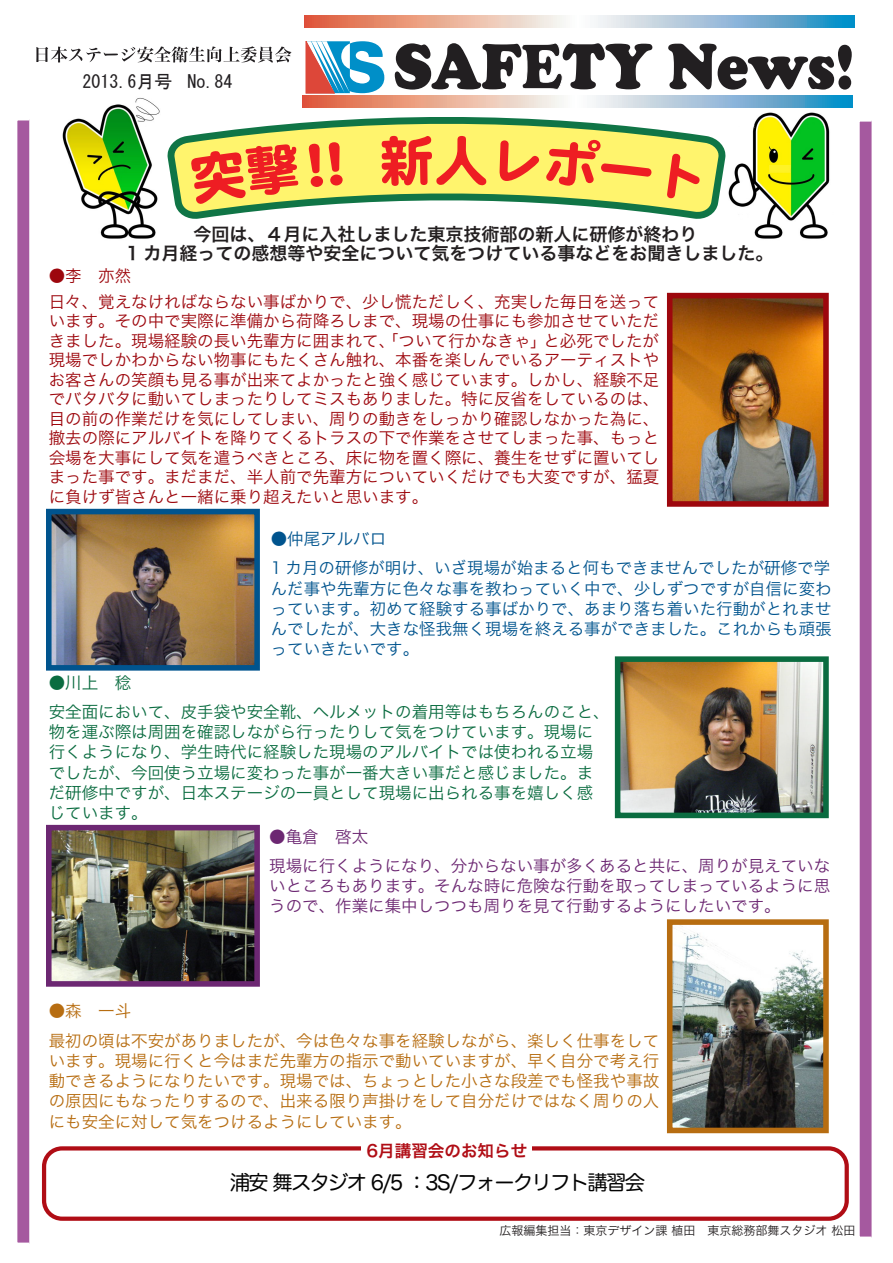
<style>
.page{position:relative;width:893px;height:1263px;background:#fff}
.page>*{position:absolute;margin:0;border:0;box-sizing:border-box;transform-origin:0 0}
.t1{font:20.25px "Hira Maru Pro W4";letter-spacing:-.08em;color:#030303}
.t2{font:18px/19.5px "Hira Kaku Pro W6";color:#231f20;text-align:center}
.t3{font:18px "MS Gothic";color:#221f21}
.t4{font:16.5px/19.5px "Hira Kaku Pro W3";color:#9d070d}
.t5{font:16.5px/20.2px "Hira Kaku Pro W3";color:#0a6c40}
.t6{font:16.5px/20.2px "Hira Kaku Pro W3";color:#b76d11}
.t7{font:16.5px/20.2px "Hira Kaku Pro W3";color:#00548e}
.t8{font:16.5px/29.2px "Hira Kaku Pro W3";color:#6c2772}
.t9{font:16.5px "Hira Kaku Pro W6";color:#b00d15}
.t10{font:12px "Hira Kaku Pro W3";color:#231f20}
</style>
<div class="page">
<img style="left:62px;top:97px;width:98px;height:142px">
<img style="left:727px;top:107px;width:109px;height:132px">
<img style="left:674px;top:300px;width:148px;height:200px">
<div style="left:667px;top:293px;width:162px;height:214px;border:6px solid #9d070d"></div>
<img style="left:53px;top:516px;width:200px;height:148px">
<div style="left:46px;top:509px;width:214px;height:162px;border:6px solid #00548e"></div>
<img style="left:622px;top:663px;width:200px;height:148px">
<div style="left:615px;top:656px;width:214px;height:162px;border:6px solid #0a6c40"></div>
<img style="left:53px;top:832px;width:200px;height:148px">
<div style="left:46px;top:825px;width:214px;height:162px;border:6px solid #6c2772"></div>
<img style="left:674px;top:926px;width:148px;height:200px">
<div style="left:667px;top:919px;width:162px;height:214px;border:6px solid #b76d11"></div>
<svg style="left:36px;top:46px;width:255px;height:17px"></svg>
<div style="left:858px;top:120px;width:14px;height:1118px;background:#a5599f;border:2px solid #fff"></div>
<svg style="left:302px;top:95px;width:550px;height:12px;background:#bbb5b8"></svg>
<svg style="left:306px;top:41px;width:78px;height:53px"></svg>
<svg style="left:395px;top:43px;width:257px;height:47px"></svg>
<svg style="left:668px;top:44px;width:184px;height:46px"></svg>
<svg style="left:305px;top:16px;width:549px;height:12px;background:#beb6b8"></svg>
<div style="left:16px;top:119px;width:14px;height:1125px;background:#a5599f;border:2px solid #fff"></div>
<svg style="left:170px;top:106px;width:554px;height:113px"></svg>
<svg style="left:191px;top:144px;width:107px;height:60px;background:#f38346"></svg>
<svg style="left:308px;top:142px;width:35px;height:45px;background:#f7904a"></svg>
<svg style="left:382px;top:136px;width:104px;height:50px;background:#f7944c"></svg>
<svg style="left:499px;top:140px;width:40px;height:41px;background:#f8a552"></svg>
<svg style="left:546px;top:140px;width:106px;height:46px;background:#f9b256"></svg>
<svg style="left:667px;top:154px;width:33px;height:44px"></svg>
<div style="left:42px;top:1146px;width:807px;height:75px;border:4px solid #b00d15;border-radius:18px"></div>
<div style="left:362px;top:1142px;width:170px;height:17px;background:#fff"></div>
<p class="t3" style="left:82px;top:73px;width:151px">2013.6月号 No.84</p>
<p class="t2" style="left:126px;top:224px;width:649px">今回は、４月に入社しました東京技術部の新人に研修が終わり<br>1 カ月経っての感想等や安全について気をつけている事などをお聞きしました。</p>
<p class="t4" style="left:49px;top:262px;width:612px;line-height:25.5px">●李　亦然<br>日々、覚えなければならない事ばかりで、少し慌ただしく、充実した毎日を送って</p>
<p class="t4" style="left:49px;top:310px;width:612px;text-align:justify">います。その中で実際に準備から荷降ろしまで、現場の仕事にも参加させていただきました。現場経験の長い先輩方に囲まれて、「ついて行かなきゃ」と必死でしたが現場でしかわからない物事にもたくさん触れ、本番を楽しんでいるアーティストやお客さんの笑顔も見る事が出来てよかったと強く感じています。しかし、経験不足でバタバタに動いてしまったりしてミスもありました。特に反省をしているのは、目の前の作業だけを気にしてしまい、周りの動きをしっかり確認しなかった為に、撤去の際にアルバイトを降りてくるトラスの下で作業をさせてしまった事、もっと会場を大事にして気を遣うべきところ、床に物を置く際に、養生をせずに置いてしまった事です。まだまだ、半人前で先輩方についていくだけでも大変ですが、猛夏に負けず皆さんと一緒に乗り超えたいと思います。</p>
<p class="t7" style="left:271px;top:523px;width:561px;line-height:29.2px">●仲尾アルバロ<br>1 カ月の研修が明け、いざ現場が始まると何もできませんでしたが研修で学</p>
<p class="t7" style="left:271px;top:577px;width:562px;text-align:justify">んだ事や先輩方に色々な事を教わっていく中で、少しずつですが自信に変わっています。初めて経験する事ばかりで、あまり落ち着いた行動がとれませんでしたが、大きな怪我無く現場を終える事ができました。これからも頑張っていきたいです。</p>
<p class="t5" style="left:49px;top:667px;width:562px;line-height:29.2px">●川上　稔<br>安全面において、皮手袋や安全靴、ヘルメットの着用等はもちろんのこと、</p>
<p class="t5" style="left:49px;top:721px;width:546px;text-align:justify">物を運ぶ際は周囲を確認しながら行ったりして気をつけています。現場に行くようになり、学生時代に経験した現場のアルバイトでは使われる立場でしたが、今回使う立場に変わった事が一番大きい事だと感じました。まだ研修中ですが、日本ステージの一員として現場に出られる事を嬉しく感じています。</p>
<p class="t8" style="left:269px;top:821px;width:562px">●亀倉　啓太<br>現場に行くようになり、分からない事が多くあると共に、周りが見えていな</p>
<p class="t8" style="left:269px;top:875px;width:562px;line-height:20.2px">いところもあります。そんな時に危険な行動を取ってしまっているように思うので、作業に集中しつつも周りを見て行動するようにしたいです。</p>
<p class="t6" style="left:49px;top:995px;width:612px;line-height:29.2px">●森　一斗<br>最初の頃は不安がありましたが、今は色々な事を経験しながら、楽しく仕事をして</p>
<p class="t6" style="left:49px;top:1049px;width:612px;text-align:justify">います。現場に行くと今はまだ先輩方の指示で動いていますが、早く自分で考え行動できるようになりたいです。現場では、ちょっとした小さな段差でも怪我や事故の原因にもなったりするので、出来る限り声掛けをして自分だけではなく周りの人にも安全に対して気をつけるようにしています。</p>
<p class="t9" style="left:366px;top:1136px;width:162px">6月講習会のお知らせ</p>
<p class="t1" style="left:230px;top:1165px;width:435px">浦安 舞スタジオ 6/5 ：3S/フォークリフト講習会　</p>
<p class="t10" style="left:500px;top:1219px;width:357px">広報編集担当：東京デザイン課 植田　東京総務部舞スタジオ 松田</p>
</div>
